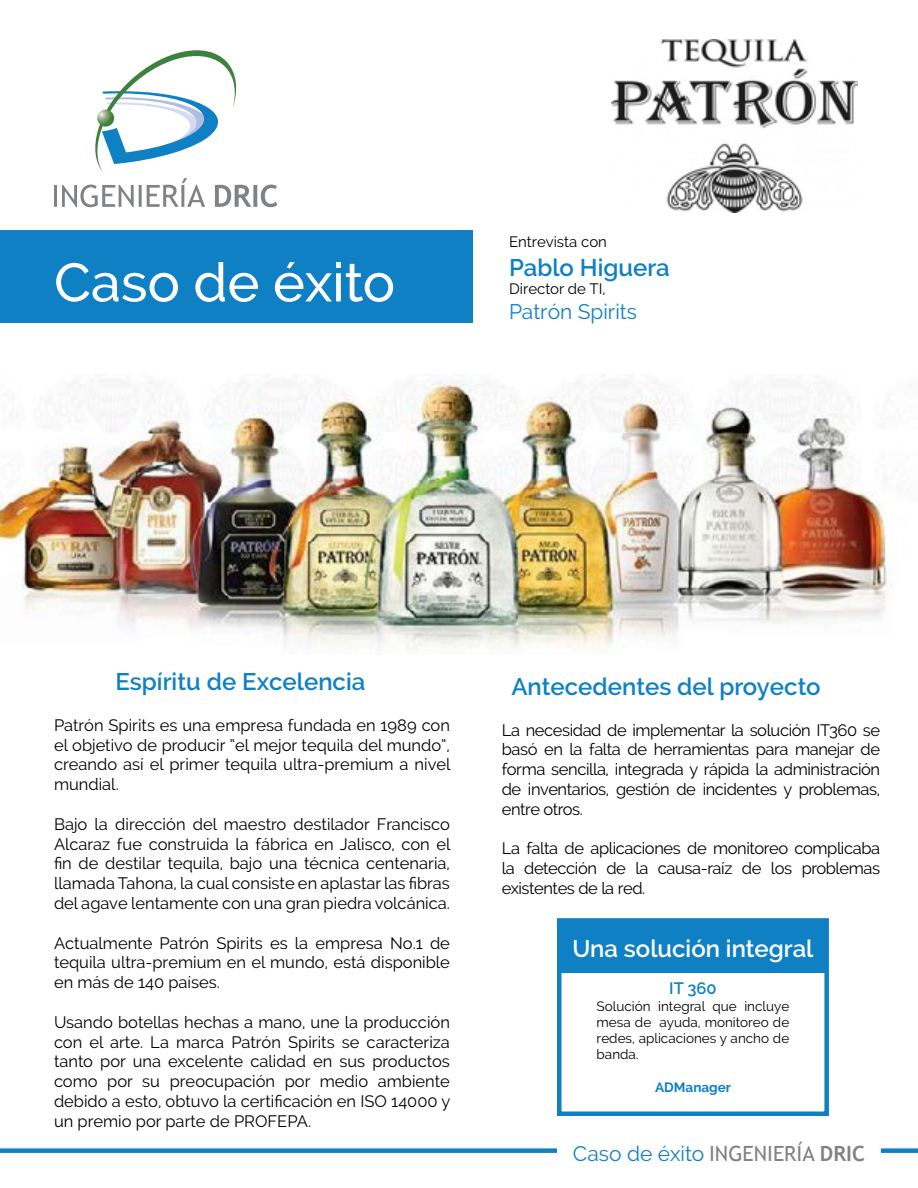
<style>
.page{position:relative;width:918px;height:1188px;background:#fff}
.page>*{position:absolute;margin:0;border:0;box-sizing:border-box;transform-origin:0 0}
.t1{font:500 54px "Raleway";color:#fff}
.t2{font:600 24px "Raleway";color:#1080c4}
.t3{font:600 24px "Raleway";color:#fff}
.t4{font:21px "Raleway";color:#1080c4}
.t5{font:16.5px/19.8px "Raleway";color:#000;text-align:justify}
.t6{font:600 16.5px "Raleway";color:#1080c4}
.t7{font:15px "Raleway";color:#000}
.t8{font:13.5px/16.2px "Raleway";color:#000;text-align:justify}
.t9{font:700 13.5px "Raleway";color:#1080c4}
.s1{font-family:"Trebuchet MS";color:#808285}
.s2{font-family:"Trebuchet MS";font-weight:700;color:#808285}
</style>
<div class="page">
<div style="left:0;top:1148px;width:557px;height:5px;background:#1080c4"></div>
<div style="left:881px;top:1148px;width:37px;height:5px;background:#1080c4"></div>
<div style="left:0;top:230px;width:472px;height:92px;background:#1080c4"></div>
<img style="left:611px;top:39px;width:246px;height:173px">
<div style="left:557px;top:918px;width:272px;height:198px;border:4px solid #1080c4"></div>
<div style="left:557px;top:922px;width:269px;height:51px;background:#1080c4"></div>
<svg style="left:95px;top:50px;width:142px;height:122px"></svg>
<svg style="left:97px;top:110px;width:17px;height:17px"></svg>
<svg style="left:54px;top:178px;width:223px;height:29px"></svg>
<img style="left:0;top:375px;width:887px;height:277px">
<h1 class="t1" style="left:54px;top:251px;width:343px">Caso de éxito</h1>
<p class="t7" style="left:509px;top:233px;width:99px">Entrevista con</p>
<h2 class="t2" style="left:509px;top:253px;width:162px">Pablo Higuera</h2>
<p class="t7" style="left:509px;top:280px;width:98px">Director de TI,</p>
<p class="t4" style="left:509px;top:299px;width:129px">Patrón Spirits</p>
<h2 class="t2" style="left:115px;top:668px;width:251px">Espíritu de Excelencia</h2>
<h2 class="t2" style="left:511px;top:672px;width:311px">Antecedentes del proyecto</h2>
<p class="t5" style="left:54px;top:715px;width:398px">Patrón Spirits es una empresa fundada en 1989 con el objetivo de producir “el mejor tequila del mundo”, creando así el primer tequila ultra-premium a nivel mundial.</p>
<p class="t5" style="left:54px;top:814px;width:398px">Bajo la dirección del maestro destilador Francisco Alcaraz fue construida la fábrica en Jalisco, con el fin de destilar tequila, bajo una técnica centenaria, llamada Tahona, la cual consiste en aplastar las fibras del agave lentamente con una gran piedra volcánica.</p>
<p class="t5" style="left:54px;top:933px;width:398px">Actualmente Patrón Spirits es la empresa No.1 de tequila ultra-premium en el mundo, está disponible en más de 140 países.</p>
<p class="t5" style="left:54px;top:1012px;width:398px">Usando botellas hechas a mano, une la producción con el arte. La marca Patrón Spirits se caracteriza tanto por una excelente calidad en sus productos como por su preocupación por medio ambiente debido a esto, obtuvo la certificación en ISO 14000 y un premio por parte de PROFEPA.</p>
<p class="t5" style="left:502px;top:720px;width:380px">La necesidad de implementar la solución IT360 se basó en la falta de herramientas para manejar de forma sencilla, integrada y rápida la administración de inventarios, gestión de incidentes y problemas, entre otros.</p>
<p class="t5" style="left:502px;top:839px;width:380px">La falta de aplicaciones de monitoreo complicaba la detección de la causa-raíz de los problemas existentes de la red.</p>
<h2 class="t3" style="left:572px;top:935px;width:243px">Una solución integral</h2>
<p class="t6" style="left:669px;top:979px;width:49px">IT 360</p>
<p class="t8" style="left:597px;top:998px;width:194px">Solución integral que incluye mesa de ayuda, monitoreo de redes, aplicaciones y ancho de banda.</p>
<p class="t9" style="left:655px;top:1079px;width:78px">ADManager</p>
<p class="t4" style="left:573px;top:1141px;width:294px">Caso de éxito <span class="s1">INGENIERÍA</span> <span class="s2">DRIC</span></p>
</div>
